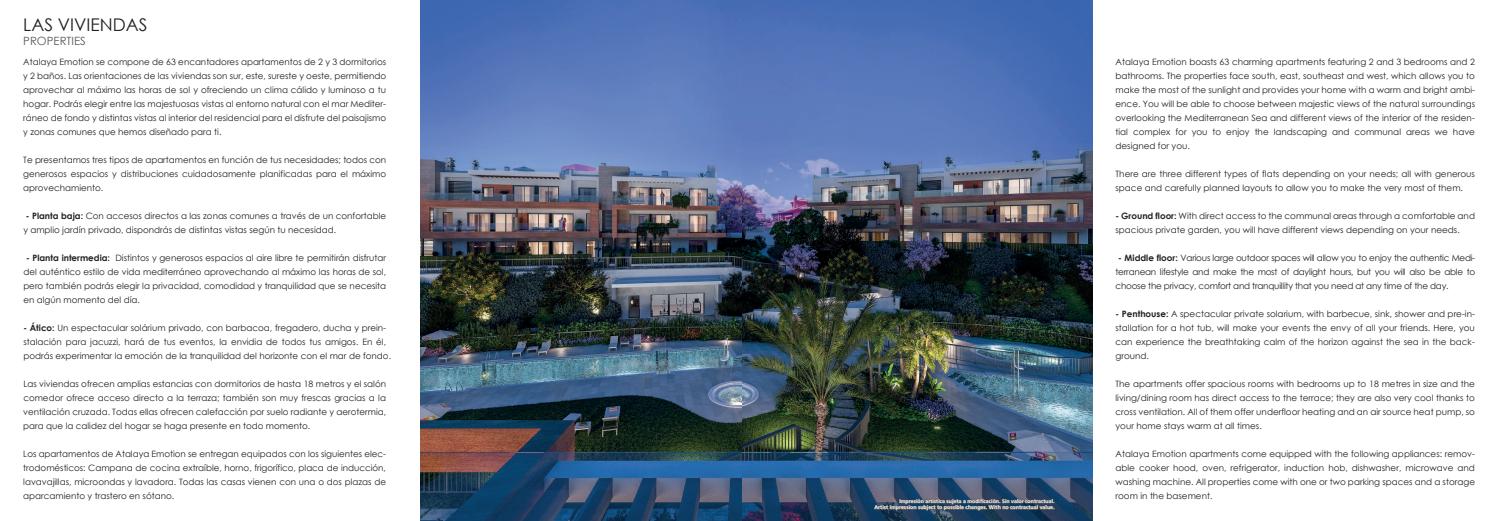
<style>
.page{position:relative;width:1489px;height:521px;background:#fff}
.page>*{position:absolute;margin:0;border:0;box-sizing:border-box;transform-origin:0 0}
.t1{font:17.5px "Century Gothic";color:#231f20}
.t2{font:11.38px "Century Gothic";color:#57585a}
.t3{font:8.75px/14px "Century Gothic";color:#231f20;text-align:justify}
.t4{font:700 5.25px/6.3px "Frutiger LT Std";color:#fff;text-align:right}
.s1{font-weight:700}
</style>
<div class="page">
<img style="left:420px;top:0;width:673px;height:521px">
<svg style="left:873px;top:498px;width:181px;height:19px;background:#34485c"></svg>
<h1 class="t1" style="left:23px;top:12px;width:126px">LAS VIVIENDAS</h1>
<h2 class="t2" style="left:23px;top:32px;width:64px">PROPERTIES</h2>
<p class="t3" style="left:23px;top:54px;width:364px">Atalaya Emotion se compone de 63 encantadores apartamentos de 2 y 3 dormitorios y 2 baños. Las orientaciones de las viviendas son sur, este, sureste y oeste, permitiendo aprovechar al máximo las horas de sol y ofreciendo un clima cálido y luminoso a tu hogar. Podrás elegir entre las majestuosas vistas al entorno natural con el mar Mediter&shy;ráneo de fondo y distintas vistas al interior del residencial para el disfrute del paisajismo y zonas comunes que hemos diseñado para ti.</p>
<p class="t3" style="left:23px;top:152px;width:364px">Te presentamos tres tipos de apartamentos en función de tus necesidades; todos con generosos espacios y distribuciones cuidadosamente planificadas para el máximo aprovechamiento.</p>
<p class="t3" style="left:23px;top:208px;width:364px"><span class="s1">- Planta baja:</span> Con accesos directos a las zonas comunes a través de un confortable y amplio jardín privado, dispondrás de distintas vistas según tu necesidad.</p>
<p class="t3" style="left:23px;top:250px;width:364px;text-indent:3px"><span class="s1">- Planta intermedia:</span> Distintos y generosos espacios al aire libre te permitirán disfrutar del auténtico estilo de vida mediterráneo aprovechando al máximo las horas de sol, pero también podrás elegir la privacidad, comodidad y tranquilidad que se necesita en algún momento del día.</p>
<p class="t3" style="left:23px;top:320px;width:369px;text-align:left"><span class="s1">- Ático:</span> Un espectacular solárium privado, con barbacoa, fregadero, ducha y prein&shy;stalación para jacuzzi, hará de tus eventos, la envidia de todos tus amigos. En él, podrás experimentar la emoción de la tranquilidad del horizonte con el mar de fondo.</p>
<p class="t3" style="left:23px;top:376px;width:364px">Las viviendas ofrecen amplias estancias con dormitorios de hasta 18 metros y el salón comedor ofrece acceso directo a la terraza; también son muy frescas gracias a la ventilación cruzada. Todas ellas ofrecen calefacción por suelo radiante y aerotermia, para que la calidez del hogar se haga presente en todo momento.</p>
<p class="t3" style="left:23px;top:446px;width:364px">Los apartamentos de Atalaya Emotion se entregan equipados con los siguientes elec&shy;trodomésticos: Campana de cocina extraíble, horno, frigorífico, placa de inducción, lavavajillas, microondas y lavadora. Todas las casas vienen con una o dos plazas de aparcamiento y trastero en sótano.</p>
<p class="t4" style="left:874px;top:498px;width:182px">Impresión artística sujeta a modificación. Sin valor contractual.<br>Artist impression subject to possible changes. With no contractual value.</p>
<p class="t3" style="left:1115px;top:54px;width:361px">Atalaya Emotion boasts 63 charming apartments featuring 2 and 3 bedrooms and 2 bathrooms. The properties face south, east, southeast and west, which allows you to make the most of the sunlight and provides your home with a warm and bright ambi&shy;ence. You will be able to choose between majestic views of the natural surroundings overlooking the Mediterranean Sea and different views of the interior of the residen&shy;tial complex for you to enjoy the landscaping and communal areas we have designed for you.</p>
<p class="t3" style="left:1115px;top:166px;width:361px">There are three different types of flats depending on your needs; all with generous space and carefully planned layouts to allow you to make the very most of them.</p>
<p class="t3" style="left:1115px;top:208px;width:361px"><span class="s1">- Ground floor:</span> With direct access to the communal areas through a comfortable and spacious private garden, you will have different views depending on your needs.</p>
<p class="t3" style="left:1115px;top:250px;width:361px;text-indent:3px"><span class="s1">- Middle floor:</span> Various large outdoor spaces will allow you to enjoy the authentic Medi&shy;terranean lifestyle and make the most of daylight hours, but you will also be able to choose the privacy, comfort and tranquillity that you need at any time of the day.</p>
<p class="t3" style="left:1115px;top:306px;width:361px"><span class="s1">- Penthouse:</span> A spectacular private solarium, with barbecue, sink, shower and pre-in&shy;stallation for a hot tub, will make your events the envy of all your friends. Here, you can experience the breathtaking calm of the horizon against the sea in the back&shy;ground.</p>
<p class="t3" style="left:1115px;top:376px;width:361px">The apartments offer spacious rooms with bedrooms up to 18 metres in size and the living/dining room has direct access to the terrace; they are also very cool thanks to cross ventilation. All of them offer underfloor heating and an air source heat pump, so your home stays warm at all times.</p>
<p class="t3" style="left:1115px;top:446px;width:361px">Atalaya Emotion apartments come equipped with the following appliances: remov&shy;able cooker hood, oven, refrigerator, induction hob, dishwasher, microwave and washing machine. All properties come with one or two parking spaces and a storage room in the basement.</p>
</div>
